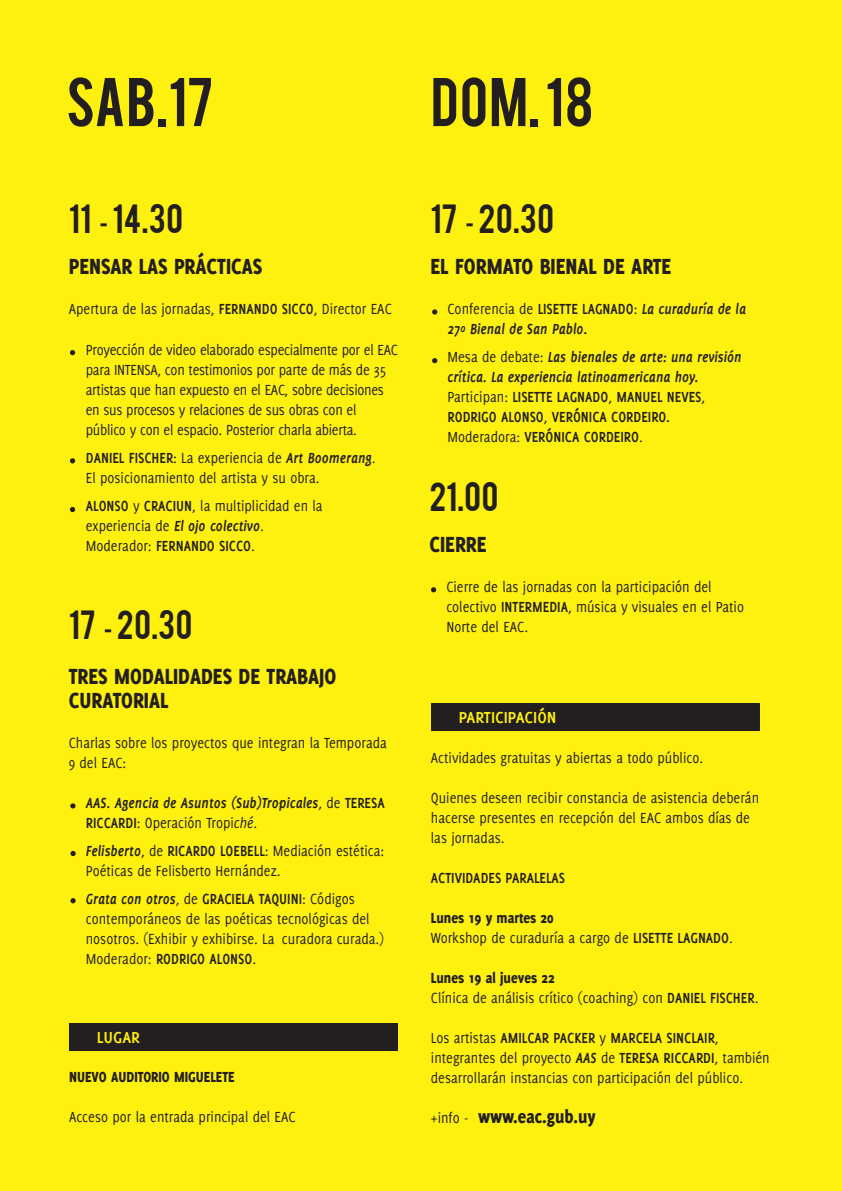
<style>
.page{position:relative;width:842px;height:1191px;background:#fff10f}
.page>*{position:absolute;margin:0;border:0;box-sizing:border-box;transform-origin:0 0}
.Contenido_columnas{font:54px "Bebas";letter-spacing:.02em;color:#231f20}
.Contenido_columnas-2{font:32px "Bebas";letter-spacing:.02em;color:#231f20}
.Contenido_columnas-3{font:800 24px "Delicious";color:#231f20;scale:.9 1}
.Contenido_columnas-4{font:800 20px "Delicious";color:#231f20;scale:.9 1}
.Contenido_columnas-5{font:700 17.4px "Delicious";color:#fff10f}
.Contenido_columnas-6{font:16px/20px "Delicious";color:#231f20;scale:.9 1}
.Contenido_columnas-7{font:16px/20px "Delicious";letter-spacing:-.02em;color:#231f20;scale:.9 1}
.Contenido_columnas-8{font:italic 700 16px/20px "Delicious";color:#231f20;scale:.9 1}
.Contenido_columnas-9{font:700 16px "Delicious";color:#231f20;scale:.9 1}
.Contenido_columnas-10{font:800 16px "Delicious";color:#231f20;scale:.9 1}
.s1{font-family:"Delicious";font-weight:700}
.s2{font-weight:700}
.s3{font-weight:700;font-style:italic}
.s4{font-weight:400}
.s5{font-weight:400;font-style:normal}
.s6{font-style:normal}
.s7{font-size:12px}
.s8{font-weight:400;font-size:16px}
</style>
<div class="page">
<div style="left:69px;top:1023px;width:328px;height:28px;background:#231f20"></div>
<div style="left:431px;top:703px;width:328px;height:28px;background:#231f20"></div>
<svg style="left:70px;top:350px;width:5px;height:5px"></svg>
<svg style="left:70px;top:458px;width:5px;height:5px"></svg>
<svg style="left:70px;top:507px;width:5px;height:5px"></svg>
<svg style="left:70px;top:803px;width:6px;height:5px"></svg>
<svg style="left:70px;top:851px;width:6px;height:5px"></svg>
<svg style="left:70px;top:898px;width:6px;height:5px"></svg>
<svg style="left:431px;top:587px;width:5px;height:5px"></svg>
<svg style="left:432px;top:309px;width:5px;height:5px"></svg>
<svg style="left:432px;top:358px;width:5px;height:5px"></svg>
<p class="Contenido_columnas" style="left:66px;top:63px;width:149px">sAB.17</p>
<p class="Contenido_columnas" style="left:431px;top:63px;width:164px">DOM. 18</p>
<p class="Contenido_columnas-2" style="left:69px;top:195px;width:116px">11 <span class="s1">-</span> 14.30</p>
<p class="Contenido_columnas-3" style="left:69px;top:252px;width:216px">PENSAR LAS PRÁCTICAS</p>
<p class="Contenido_columnas-6" style="left:69px;top:298px;width:360px">Apertura de las jornadas, <span class="s2">FERNANDO SICCO</span>, Director EAC</p>
<p class="Contenido_columnas-7" style="left:86px;top:339px;width:348px">Proyección de video elaborado especialmente por el EAC para INTENSA, con testimonios por parte de más de 35 artistas que han expuesto en el EAC, sobre decisiones en sus procesos y relaciones de sus obras con el público y con el espacio. Posterior charla abierta.</p>
<p class="Contenido_columnas-6" style="left:86px;top:447px;width:323px"><span class="s2">DANIEL FISCHER</span>: La experiencia de <span class="s3">Art Boomerang</span>.<br>El posicionamiento del artista y su obra.</p>
<p class="Contenido_columnas-6" style="left:86px;top:495px;width:265px"><span class="s2">ALONSO</span> y <span class="s2">CRACIUN</span>, la multiplicidad en la</p>
<p class="Contenido_columnas-6" style="left:86px;top:515px;width:199px">experiencia de <span class="s3">El ojo colectivo</span>.</p>
<p class="Contenido_columnas-9" style="left:86px;top:536px;width:189px"><span class="s4">Moderador:</span> FERNANDO SICCO<span class="s4">.</span></p>
<p class="Contenido_columnas-2" style="left:69px;top:601px;width:125px">17 <span class="s1">-</span> 20.30</p>
<p class="Contenido_columnas-3" style="left:69px;top:662px;width:299px">TRES MODALIDADES DE TRABAJO</p>
<p class="Contenido_columnas-3" style="left:69px;top:686px;width:112px">CURATORIAL</p>
<p class="Contenido_columnas-6" style="left:69px;top:732px;width:355px">Charlas sobre los proyectos que integran la Temporada<br>9 del EAC:</p>
<p class="Contenido_columnas-8" style="left:86px;top:792px;width:334px">AAS. Agencia de Asuntos (Sub)Tropicales<span class="s5">, de</span> <span class="s6">TERESA<br>RICCARDI</span><span class="s5">: Operación Tropi</span><span class="s4">ché</span><span class="s5">.</span></p>
<p class="Contenido_columnas-6" style="left:86px;top:840px;width:333px"><span class="s3">Felisberto</span>, de <span class="s2">RICARDO LOEBELL</span>: Mediación estética:<br>Poéticas de Felisberto Hernández.</p>
<p class="Contenido_columnas-6" style="left:86px;top:888px;width:333px"><span class="s3">Grata con otros</span>, de <span class="s2">GRACIELA TAQUINI</span>: Códigos contemporáneos de las poéticas tecnológicas del nosotros. (Exhibir y exhibirse. La curadora curada.)</p>
<p class="Contenido_columnas-9" style="left:86px;top:949px;width:191px"><span class="s4">Moderador:</span> RODRIGO ALONSO<span class="s4">.</span></p>
<p class="Contenido_columnas-5" style="left:97px;top:1027px;width:45px">LUGAR</p>
<p class="Contenido_columnas-10" style="left:69px;top:1067px;width:186px">NUEVO AUDITORIO MIGUELETE</p>
<p class="Contenido_columnas-6" style="left:69px;top:1106px;width:253px">Acceso por la entrada principal del EAC</p>
<p class="Contenido_columnas-2" style="left:430px;top:195px;width:125px">17 <span class="s1">-</span> 20.30</p>
<p class="Contenido_columnas-3" style="left:430px;top:252px;width:269px">EL FORMATO BIENAL DE ARTE</p>
<p class="Contenido_columnas-8" style="left:447px;top:299px;width:333px"><span class="s5">Conferencia de</span> <span class="s6">LISETTE LAGNADO</span><span class="s5">:</span> La curaduría de la<br>27<span class="s7">o</span> Bienal de San Pablo.</p>
<p class="Contenido_columnas-8" style="left:447px;top:347px;width:328px"><span class="s5">Mesa de debate:</span> Las bienales de arte: una revisión crítica. La experiencia latinoamericana hoy.</p>
<p class="Contenido_columnas-9" style="left:447px;top:387px;width:288px"><span class="s4">Participan:</span> LISETTE LAGNADO<span class="s4">,</span> MANUEL NEVES<span class="s4">,</span></p>
<p class="Contenido_columnas-9" style="left:447px;top:407px;width:249px">RODRIGO ALONSO<span class="s4">,</span> VERÓNICA CORDEIRO.</p>
<p class="Contenido_columnas-9" style="left:447px;top:427px;width:218px"><span class="s4">Moderadora:</span> VERÓNICA CORDEIRO<span class="s4">.</span></p>
<p class="Contenido_columnas-2" style="left:429px;top:473px;width:70px">21.00</p>
<p class="Contenido_columnas-3" style="left:429px;top:530px;width:65px">CIERRE</p>
<p class="Contenido_columnas-6" style="left:446px;top:576px;width:332px">Cierre de las jornadas con la participación del colectivo <span class="s2">INTERMEDIA</span>, música y visuales en el Patio<br>Norte del EAC.</p>
<p class="Contenido_columnas-5" style="left:459px;top:707px;width:99px">PARTICIPACIÓN</p>
<p class="Contenido_columnas-6" style="left:431px;top:747px;width:304px">Actividades gratuitas y abiertas a todo público.</p>
<p class="Contenido_columnas-6" style="left:431px;top:787px;width:366px">Quienes deseen recibir constancia de asistencia deberán hacerse presentes en recepción del EAC ambos días de las jornadas.</p>
<p class="Contenido_columnas-9" style="left:431px;top:868px;width:151px">ACTIVIDADES PARALELAS</p>
<p class="Contenido_columnas-10" style="left:431px;top:908px;width:138px">Lunes 19 y martes 20</p>
<p class="Contenido_columnas-6" style="left:431px;top:927px;width:337px">Workshop de curaduría a cargo de <span class="s2">LISETTE LAGNADO</span>.</p>
<p class="Contenido_columnas-10" style="left:431px;top:968px;width:139px">Lunes 19 al jueves 22</p>
<p class="Contenido_columnas-6" style="left:431px;top:987px;width:365px">Clínica de análisis crítico (coaching) con <span class="s2">DANIEL FISCHER</span>.</p>
<p class="Contenido_columnas-6" style="left:431px;top:1027px;width:378px">Los artistas <span class="s2">AMILCAR PACKER</span> y <span class="s2">MARCELA SINCLAIR</span>, integrantes del proyecto <span class="s3">AAS</span> de <span class="s2">TERESA RICCARDI</span>, también desarrollarán instancias con participación del público.</p>
<p class="Contenido_columnas-4" style="left:431px;top:1104px;width:185px"><span class="s8">+info -</span> www.eac.gub.uy</p>
</div>
